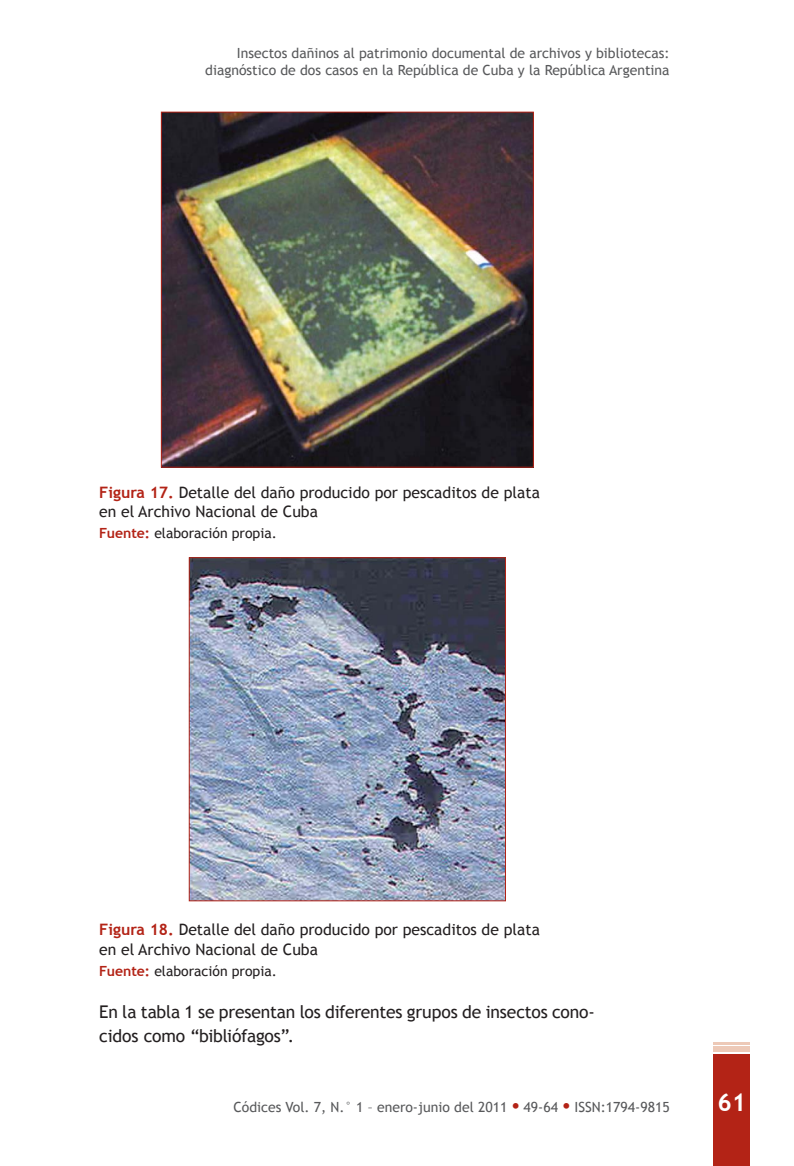
<style>
.page{position:relative;width:794px;height:1166px;background:#fff}
.page>*{position:absolute;margin:0;border:0;box-sizing:border-box;transform-origin:0 0}
.t1{font:700 24.5px "Trebuchet MS";color:#fff}
.t2{font:17.5px/24.5px "Trebuchet MS";letter-spacing:-.01em;color:#231f20}
.t3{font:15.75px/19.2px "Trebuchet MS";color:#231f20}
.t4{font:14px/16.8px "Trebuchet MS";color:#58595b;text-align:right}
.t5{font:14px "Trebuchet MS";color:#231f20}
.s1{font-weight:700;color:#b32316}
.s2{font-family:"Tw Cen";font-size:22.75px;color:#b32316}
</style>
<div class="page">
<div style="left:713px;top:1054px;width:37px;height:112px;background:#b32316"></div>
<hr style="left:714px;top:1049px;width:36px;height:3px;background:#edc9b7">
<hr style="left:714px;top:1045px;width:36px;height:3px;background:#edc9b7">
<hr style="left:714px;top:1042px;width:36px;height:2px;background:#edc9b7">
<img style="left:163px;top:114px;width:369px;height:352px">
<div style="left:161px;top:112px;width:373px;height:356px;border:1px solid #b32316"></div>
<img style="left:191px;top:559px;width:313px;height:340px">
<div style="left:189px;top:557px;width:317px;height:344px;border:1px solid #b32316"></div>
<p class="t4" style="left:205px;top:45px;width:466px">Insectos dañinos al patrimonio documental de archivos y bibliotecas: diagnóstico de dos casos en la República de Cuba y la República Argentina</p>
<p class="t3" style="left:99px;top:483px;width:442px"><span class="s1">Figura 17.</span> Detalle del daño producido por pescaditos de plata en el Archivo Nacional de Cuba</p>
<p class="t5" style="left:99px;top:525px;width:179px"><span class="s1">Fuente:</span> elaboración propia.</p>
<p class="t3" style="left:99px;top:920px;width:442px"><span class="s1">Figura 18.</span> Detalle del daño producido por pescaditos de plata en el Archivo Nacional de Cuba</p>
<p class="t5" style="left:99px;top:962px;width:179px"><span class="s1">Fuente:</span> elaboración propia.</p>
<p class="t2" style="left:99px;top:999px;width:497px">En la tabla 1 se presentan los diferentes grupos de insectos cono&shy;cidos como “bibliófagos”.</p>
<p class="t4" style="left:233px;top:1098px;width:438px">Códices Vol. 7, N.° 1 – enero-junio del 2011 <span class="s2">•</span> 49-64 <span class="s2">•</span> ISSN:1794-9815</p>
<h1 class="t1" style="left:717px;top:1088px;width:30px">61</h1>
</div>
